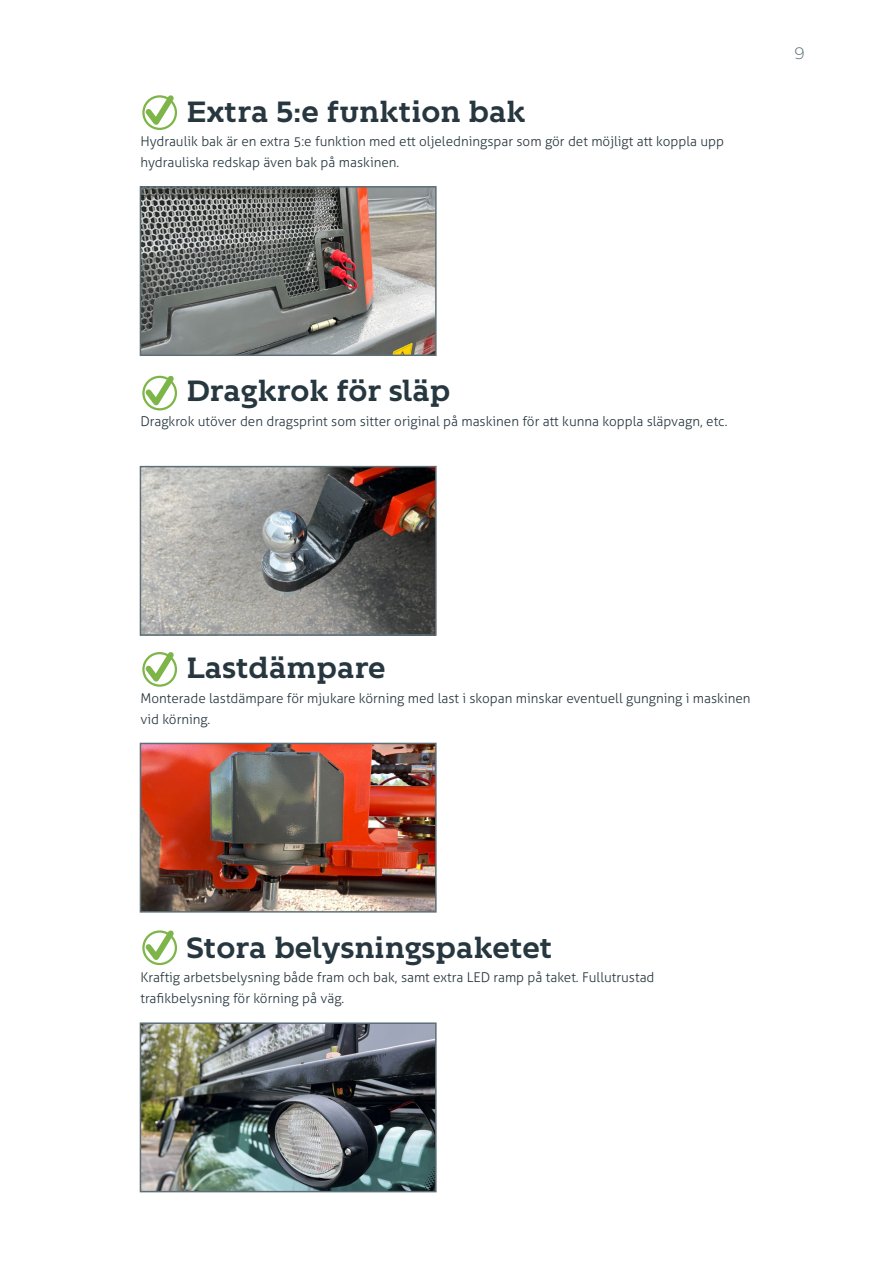
<style>
.page{position:relative;width:893px;height:1263px;background:#fff}
.page>*{position:absolute;margin:0;border:0;box-sizing:border-box;transform-origin:0 0}
.t1{font:84px "Entypo";color:#7db549}
.Header_small{font:700 29.25px "Kontrapunkt Bob";color:#27373f}
.Website_address___page_no{font:300 16.5px "Kontrapunkt Bob";color:#5c6f78}
.Text{font:300 13.5px/21px "Aller";color:#27373f}
</style>
<div class="page">
<img style="left:143px;top:189px;width:291px;height:164px">
<div style="left:140px;top:186px;width:297px;height:170px;border:2px solid #5c6f78"></div>
<img style="left:143px;top:469px;width:291px;height:164px">
<div style="left:140px;top:466px;width:297px;height:170px;border:2px solid #5c6f78"></div>
<div style="left:140px;top:370px;width:35px;height:35px;border:2px solid #fff;border-radius:50%"></div>
<div style="left:140px;top:90px;width:35px;height:35px;border:2px solid #fff;border-radius:50%"></div>
<img style="left:143px;top:746px;width:291px;height:164px">
<div style="left:140px;top:743px;width:297px;height:170px;border:2px solid #5c6f78"></div>
<img style="left:143px;top:1025px;width:291px;height:164px">
<div style="left:140px;top:1022px;width:297px;height:170px;border:2px solid #5c6f78"></div>
<div style="left:140px;top:927px;width:35px;height:34px;border:2px solid #fff;border-radius:50%"></div>
<div style="left:140px;top:647px;width:35px;height:35px;border:2px solid #fff;border-radius:50%"></div>
<div style="left:142px;top:95px;width:35px;height:35px;border:2px solid #7db549;border-radius:50%"></div>
<div style="left:142px;top:376px;width:35px;height:34px;border:2px solid #7db549;border-radius:50%"></div>
<div style="left:142px;top:652px;width:35px;height:35px;border:2px solid #7db549;border-radius:50%"></div>
<div style="left:142px;top:930px;width:35px;height:35px;border:2px solid #7db549;border-radius:50%"></div>
<p class="t1" style="left:141px;top:53px;width:38px">W</p>
<p class="Header_small" style="left:186px;top:95px;width:341px">Extra 5:e funktion bak</p>
<p class="Text" style="left:140px;top:131px;width:585px">Hydraulik bak är en extra 5:e funktion med ett oljeledningspar som gör det möjligt att koppla upp hydrauliska redskap även bak på maskinen.</p>
<p class="Website_address___page_no" style="left:794px;top:44px;width:12px">9</p>
<p class="t1" style="left:141px;top:333px;width:38px">W</p>
<p class="Header_small" style="left:186px;top:374px;width:266px">Dragkrok för släp</p>
<p class="Text" style="left:140px;top:411px;width:589px">Dragkrok utöver den dragsprint som sitter original på maskinen för att kunna koppla släpvagn, etc.</p>
<p class="t1" style="left:141px;top:610px;width:38px">W</p>
<p class="Header_small" style="left:186px;top:651px;width:201px">Lastdämpare</p>
<p class="Text" style="left:140px;top:687px;width:612px">Monterade lastdämpare för mjukare körning med last i skopan minskar eventuell gungning i maskinen vid körning.</p>
<p class="t1" style="left:141px;top:888px;width:38px">W</p>
<p class="Header_small" style="left:186px;top:931px;width:368px">Stora belysningspaketet</p>
<p class="Text" style="left:140px;top:967px;width:515px">Kraftig arbetsbelysning både fram och bak, samt extra LED ramp på taket. Fullutrustad trafikbelysning för körning på väg.</p>
</div>
